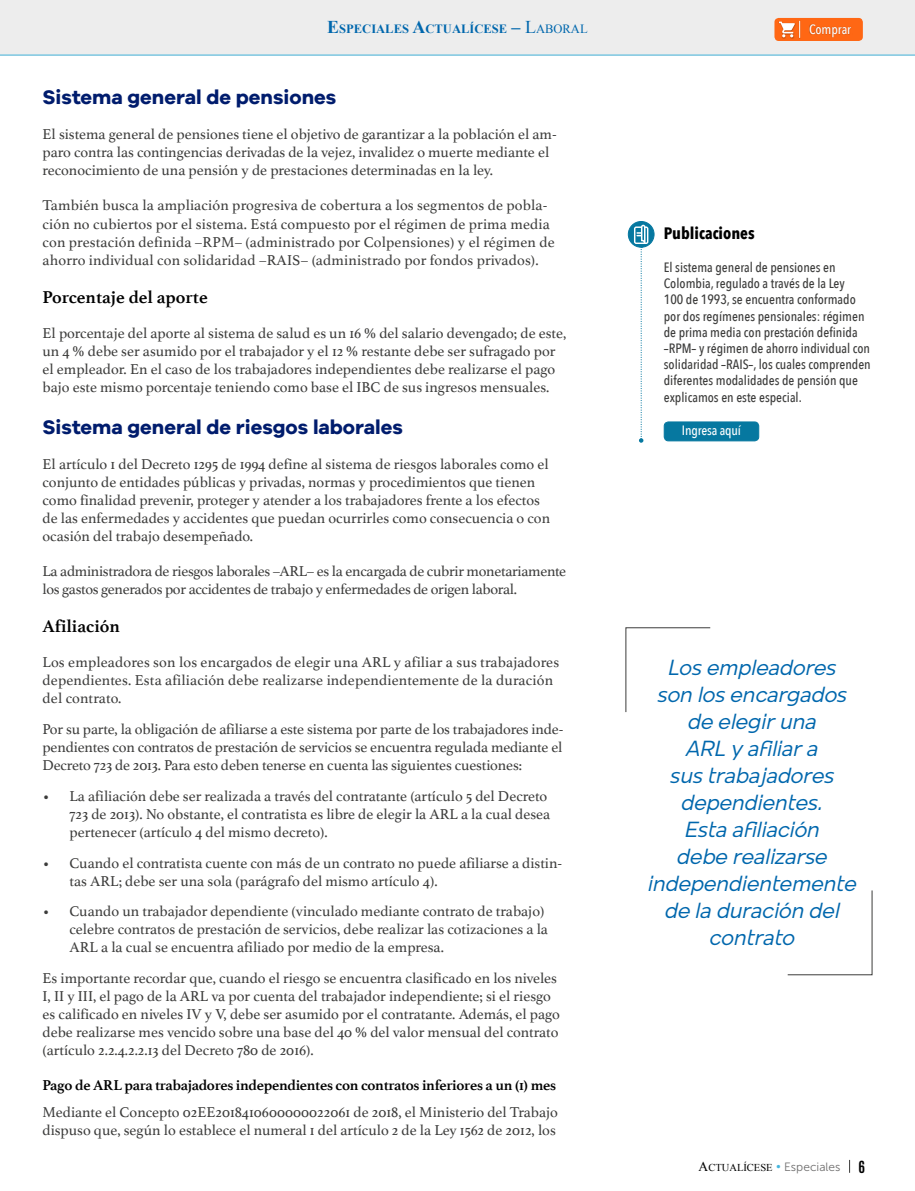
<style>
.page{position:relative;width:915px;height:1191px;background:#fff}
.page>*{position:absolute;margin:0;border:0;box-sizing:border-box;transform-origin:0 0}
.t1{font:italic 22.5px/27px "Mollen Personal Use";color:#0067ad;text-align:center}
.t2{font:700 20.25px "Galyon";color:#001c6d}
.t3{font:700 18px "Athelas";color:#000}
.t4{font:700 16.5px "Avenir Next Condensed";color:#000}
.t5{font:15px/18px "Athelas";color:#3c3c3b}
.t6{font:15px/18px "Athelas";letter-spacing:-.02em;color:#3c3c3b}
.t7{font:700 15px "Athelas";letter-spacing:-.02em;color:#000}
.t8{font:700 13.95px "Antonio";color:#000}
.t9{font:500 13.5px/16.2px "Avenir Next Condensed";color:#3c3c3b}
.t10{font:500 13.5px "Avenir Next Condensed";letter-spacing:-.01em;color:#fff}
.t11{font:700 12.6px "Times New Roman";color:#0067ad}
.t12{font:10.5px "Times New Roman";color:#000}
.s1{font-size:18px}
.s2{font-weight:400;font-size:18px}
.s3{font-weight:400}
.s4{font-size:13.5px}
.s5{font-size:13.5px;color:#45b5dd}
.s6{font-family:"Museo Sans 300";font-size:12px;color:#706f6f}
</style>
<div class="page">
<div style="left:0;top:0;width:914px;height:55px;background:#ededed"></div>
<hr style="left:0;top:55px;width:914px;height:1px;background:#45b5dd">
<div style="left:664px;top:422px;width:94px;height:19px;background:#0678a0;border-radius:4px"></div>
<div style="left:663px;top:421px;width:95px;height:20px;border:1px solid #0678a0;border-radius:4px"></div>
<div style="left:628px;top:221px;width:25px;height:26px;background:#0678a0;border-radius:50%"></div>
<div style="left:627px;top:221px;width:27px;height:27px;border:1px solid #0678a0;border-radius:50%"></div>
<svg style="left:633px;top:225px;width:15px;height:218px"></svg>
<svg style="left:625px;top:627px;width:85px;height:86px"></svg>
<svg style="left:787px;top:890px;width:85px;height:85px"></svg>
<div style="left:774px;top:18px;width:88px;height:23px;background:#ff6714;border-radius:4px"></div>
<div style="left:808px;top:24px;width:43px;height:14px;background:#000;opacity:.28"></div>
<svg style="left:778px;top:20px;width:22px;height:19px"></svg>
<p class="t11" style="left:327px;top:20px;width:261px"><span class="s1">E</span>SPECIALES <span class="s1">A</span>CTUALÍCESE <span class="s1">–</span> <span class="s2">L</span><span class="s3">ABORAL</span></p>
<h2 class="t2" style="left:43px;top:85px;width:295px">Sistema general de pensiones</h2>
<p class="t5" style="left:43px;top:125px;width:515px">El sistema general de pensiones tiene el objetivo de garantizar a la población el am&shy;paro contra las contingencias derivadas de la vejez, invalidez o muerte mediante el reconocimiento de una pensión y de prestaciones determinadas en la ley.</p>
<p class="t5" style="left:43px;top:196px;width:513px">También busca la ampliación progresiva de cobertura a los segmentos de pobla&shy;ción no cubiertos por el sistema. Está compuesto por el régimen de prima media con prestación definida –RPM– (administrado por Colpensiones) y el régimen de ahorro individual con solidaridad –RAIS– (administrado por fondos privados).</p>
<p class="t3" style="left:43px;top:283px;width:167px">Porcentaje del aporte</p>
<p class="t5" style="left:43px;top:324px;width:525px">El porcentaje del aporte al sistema de salud es un 16 % del salario devengado; de este, un 4 % debe ser asumido por el trabajador y el 12 % restante debe ser sufragado por el empleador. En el caso de los trabajadores independientes debe realizarse el pago bajo este mismo porcentaje teniendo como base el IBC de sus ingresos mensuales.</p>
<h2 class="t2" style="left:43px;top:414px;width:362px">Sistema general de riesgos laborales</h2>
<p class="t5" style="left:43px;top:454px;width:509px">El artículo 1 del Decreto 1295 de 1994 define al sistema de riesgos laborales como el conjunto de entidades públicas y privadas, normas y procedimientos que tienen como finalidad prevenir, proteger y atender a los trabajadores frente a los efectos de las enfermedades y accidentes que puedan ocurrirles como consecuencia o con ocasión del trabajo desempeñado.</p>
<p class="t6" style="left:43px;top:561px;width:525px">La administradora de riesgos laborales –ARL– es la encargada de cubrir monetariamente los gastos generados por accidentes de trabajo y enfermedades de origen laboral.</p>
<p class="t3" style="left:43px;top:611px;width:79px">Afiliación</p>
<p class="t5" style="left:43px;top:653px;width:518px">Los empleadores son los encargados de elegir una ARL y afiliar a sus trabajadores dependientes. Esta afiliación debe realizarse independientemente de la duración del contrato.</p>
<p class="t5" style="left:43px;top:719px;width:522px;text-align:justify">Por su parte, la obligación de afiliarse a este sistema por parte de los trabajadores inde&shy;pendientes con contratos de prestación de servicios se encuentra regulada mediante el Decreto 723 de 2013. Para esto deben tenerse en cuenta las siguientes cuestiones:</p>
<p class="t5" style="left:70px;top:786px;width:482px;text-indent:-27px">• La afiliación debe ser realizada a través del contratante (artículo 5 del Decreto<br>723 de 2013). No obstante, el contratista es libre de elegir la ARL a la cual desea pertenecer (artículo 4 del mismo decreto).</p>
<p class="t5" style="left:70px;top:853px;width:494px;text-indent:-27px">• Cuando el contratista cuente con más de un contrato no puede afiliarse a distin&shy;tas ARL; debe ser una sola (parágrafo del mismo artículo 4).</p>
<p class="t5" style="left:70px;top:902px;width:480px;text-indent:-27px">• Cuando un trabajador dependiente (vinculado mediante contrato de trabajo) celebre contratos de prestación de servicios, debe realizar las cotizaciones a la<br>ARL a la cual se encuentra afiliado por medio de la empresa.</p>
<p class="t5" style="left:43px;top:968px;width:518px">Es importante recordar que, cuando el riesgo se encuentra clasificado en los niveles I, II y III, el pago de la ARL va por cuenta del trabajador independiente; si el riesgo es calificado en niveles IV y V, debe ser asumido por el contratante. Además, el pago debe realizarse mes vencido sobre una base del 40 % del valor mensual del contrato (artículo 2.2.4.2.2.13 del Decreto 780 de 2016).</p>
<p class="t7" style="left:43px;top:1073px;width:514px">Pago de ARL para trabajadores independientes con contratos inferiores a un (1) mes</p>
<p class="t5" style="left:43px;top:1102px;width:517px">Mediante el Concepto 02EE2018410600000022061 de 2018, el Ministerio del Trabajo dispuso que, según lo establece el numeral 1 del artículo 2 de la Ley 1562 de 2012, los</p>
<p class="t10" style="left:808px;top:21px;width:44px">Comprar</p>
<p class="t4" style="left:663px;top:223px;width:92px">Publicaciones</p>
<p class="t9" style="left:663px;top:259px;width:208px">El sistema general de pensiones en Colombia, regulado a través de la Ley<br>100 de 1993, se encuentra conformado por dos regímenes pensionales: régimen de prima media con prestación definida –RPM– y régimen de ahorro individual con solidaridad –RAIS–, los cuales comprenden diferentes modalidades de pensión que explicamos en este especial.</p>
<p class="t10" style="left:681px;top:422px;width:61px">Ingresa aquí</p>
<h1 class="t1" style="left:646px;top:653px;width:216px">Losempleadores son losencargados de elegiruna<br>ARL y afiliara sustrabajadores dependientes.<br>Esta afiliación<br>debe realizarse independientemente de la duración del contrato</h1>
<p class="t12" style="left:698px;top:1160px;width:143px"><span class="s4">A</span>CTUALÍCESE <span class="s5">•</span> <span class="s6">Especiales</span></p>
<p class="t8" style="left:858px;top:1156px;width:8px">6</p>
</div>
